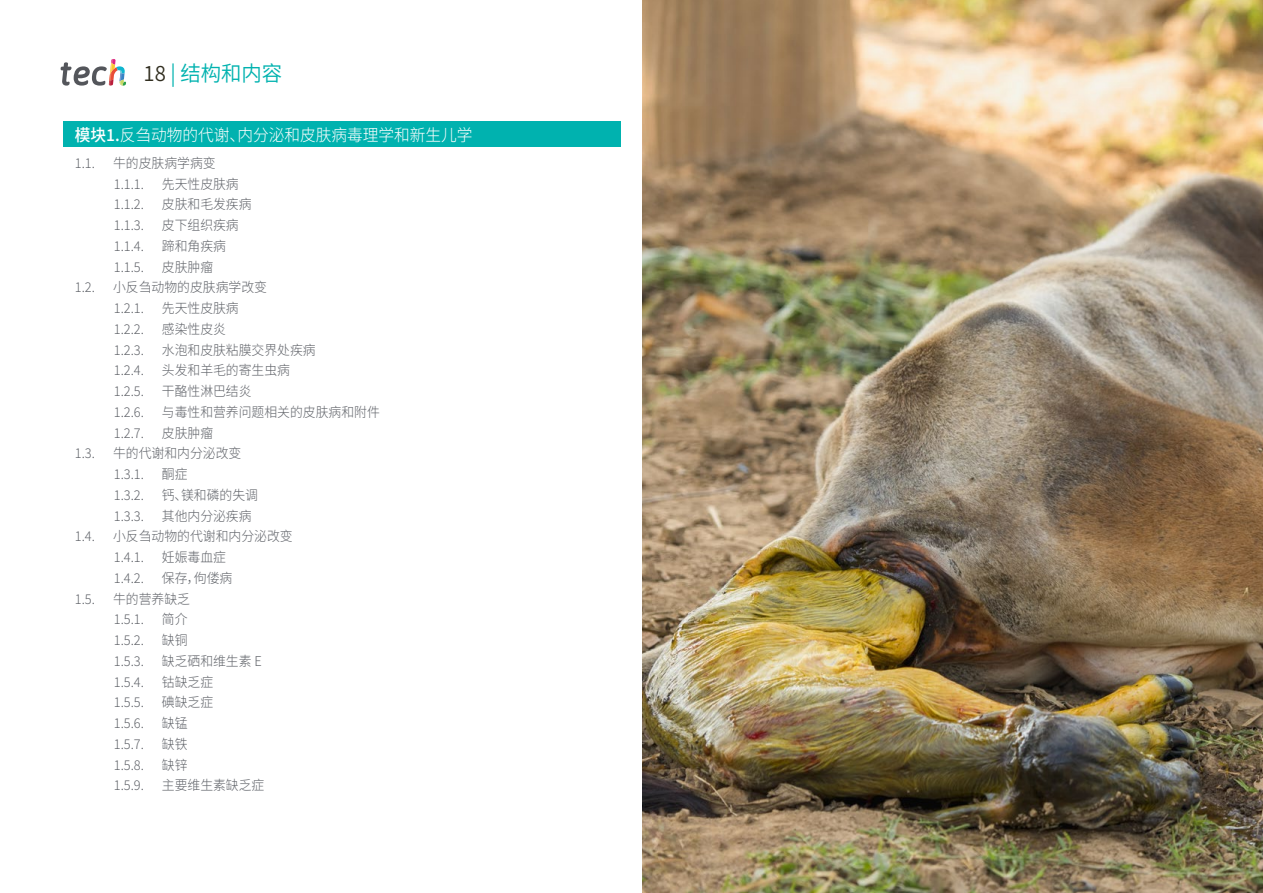
<style>
.page{position:relative;width:1263px;height:893px;background:#fff}
.page>*{position:absolute;margin:0;border:0;box-sizing:border-box;transform-origin:0 0}
.t1{font:21px "Source Han Sans CN";color:#00b2af}
.t2{font:300 16.5px "Source Han Sans CN";color:#fff;scale:.95 1}
.t3{font:300 13.5px/20.7px "Source Han Sans CN";color:#61646a;scale:.95 1}
.s1{color:#312e20}
.s2{font-weight:500}
</style>
<div class="page">
<div style="left:64px;top:121px;width:557px;height:26px;background:#00b2af"></div>
<svg style="left:61px;top:59px;width:65px;height:27px"></svg>
<img style="left:642px;top:0;width:621px;height:893px">
<h1 class="t1" style="left:144px;top:61px;width:140px"><span class="s1">18</span> | 结构和内容</h1>
<p class="t2" style="left:75px;top:125px;width:420px"><span class="s2">模块1.</span>反刍动物的代谢、内分泌和皮肤病毒理学和新生儿学</p>
<p class="t3" style="left:75px;top:153px;width:23px">1.1.</p>
<p class="t3" style="left:113px;top:153px;width:110px">牛的皮肤病学病变<br>1.1.1.</p>
<p class="t3" style="left:162px;top:174px;width:83px">先天性皮肤病</p>
<p class="t3" style="left:114px;top:194px;width:33px">1.1.2.</p>
<p class="t3" style="left:162px;top:194px;width:96px">皮肤和毛发疾病</p>
<p class="t3" style="left:114px;top:215px;width:33px">1.1.3.</p>
<p class="t3" style="left:162px;top:215px;width:83px">皮下组织疾病</p>
<p class="t3" style="left:114px;top:236px;width:33px">1.1.4.</p>
<p class="t3" style="left:162px;top:236px;width:69px">蹄和角疾病</p>
<p class="t3" style="left:114px;top:257px;width:33px">1.1.5.</p>
<p class="t3" style="left:162px;top:257px;width:55px">皮肤肿瘤</p>
<p class="t3" style="left:75px;top:277px;width:23px">1.2.</p>
<p class="t3" style="left:113px;top:277px;width:163px">小反刍动物的皮肤病学改变<br>1.2.1.</p>
<p class="t3" style="left:162px;top:298px;width:83px">先天性皮肤病</p>
<p class="t3" style="left:114px;top:319px;width:33px">1.2.2.</p>
<p class="t3" style="left:162px;top:319px;width:69px">感染性皮炎</p>
<p class="t3" style="left:114px;top:340px;width:33px">1.2.3.</p>
<p class="t3" style="left:162px;top:340px;width:164px">水泡和皮肤粘膜交界处疾病</p>
<p class="t3" style="left:114px;top:360px;width:33px">1.2.4.</p>
<p class="t3" style="left:162px;top:360px;width:136px">头发和羊毛的寄生虫病</p>
<p class="t3" style="left:114px;top:381px;width:33px">1.2.5.</p>
<p class="t3" style="left:162px;top:381px;width:96px">干酪性淋巴结炎</p>
<p class="t3" style="left:114px;top:402px;width:33px">1.2.6.</p>
<p class="t3" style="left:162px;top:402px;width:231px">与毒性和营养问题相关的皮肤病和附件</p>
<p class="t3" style="left:114px;top:423px;width:33px">1.2.7.</p>
<p class="t3" style="left:162px;top:423px;width:55px">皮肤肿瘤</p>
<p class="t3" style="left:75px;top:443px;width:23px">1.3.</p>
<p class="t3" style="left:113px;top:443px;width:136px">牛的代谢和内分泌改变<br>1.3.1.</p>
<p class="t3" style="left:162px;top:464px;width:28px">酮症</p>
<p class="t3" style="left:114px;top:485px;width:33px">1.3.2.</p>
<p class="t3" style="left:162px;top:485px;width:103px">钙、镁和磷的失调</p>
<p class="t3" style="left:114px;top:506px;width:33px">1.3.3.</p>
<p class="t3" style="left:162px;top:506px;width:96px">其他内分泌疾病</p>
<p class="t3" style="left:75px;top:526px;width:23px">1.4.</p>
<p class="t3" style="left:113px;top:526px;width:191px">小反刍动物的代谢和内分泌改变<br>1.4.1.</p>
<p class="t3" style="left:162px;top:547px;width:69px">妊娠毒血症</p>
<p class="t3" style="left:114px;top:568px;width:33px">1.4.2.</p>
<p class="t3" style="left:162px;top:568px;width:76px">保存，佝偻病</p>
<p class="t3" style="left:75px;top:589px;width:23px">1.5.</p>
<p class="t3" style="left:113px;top:589px;width:82px">牛的营养缺乏<br>1.5.1.</p>
<p class="t3" style="left:162px;top:609px;width:28px">简介</p>
<p class="t3" style="left:114px;top:630px;width:33px">1.5.2.</p>
<p class="t3" style="left:162px;top:630px;width:28px">缺铜</p>
<p class="t3" style="left:114px;top:651px;width:33px">1.5.3.</p>
<p class="t3" style="left:162px;top:651px;width:107px">缺乏硒和维生素 E</p>
<p class="t3" style="left:114px;top:672px;width:33px">1.5.4.</p>
<p class="t3" style="left:162px;top:672px;width:55px">钴缺乏症</p>
<p class="t3" style="left:114px;top:692px;width:33px">1.5.5.</p>
<p class="t3" style="left:162px;top:692px;width:55px">碘缺乏症</p>
<p class="t3" style="left:114px;top:713px;width:33px">1.5.6.</p>
<p class="t3" style="left:162px;top:713px;width:28px">缺锰</p>
<p class="t3" style="left:114px;top:734px;width:33px">1.5.7.</p>
<p class="t3" style="left:162px;top:734px;width:28px">缺铁</p>
<p class="t3" style="left:114px;top:755px;width:33px">1.5.8.</p>
<p class="t3" style="left:162px;top:755px;width:28px">缺锌</p>
<p class="t3" style="left:114px;top:775px;width:33px">1.5.9.</p>
<p class="t3" style="left:162px;top:775px;width:109px">主要维生素缺乏症</p>
</div>
